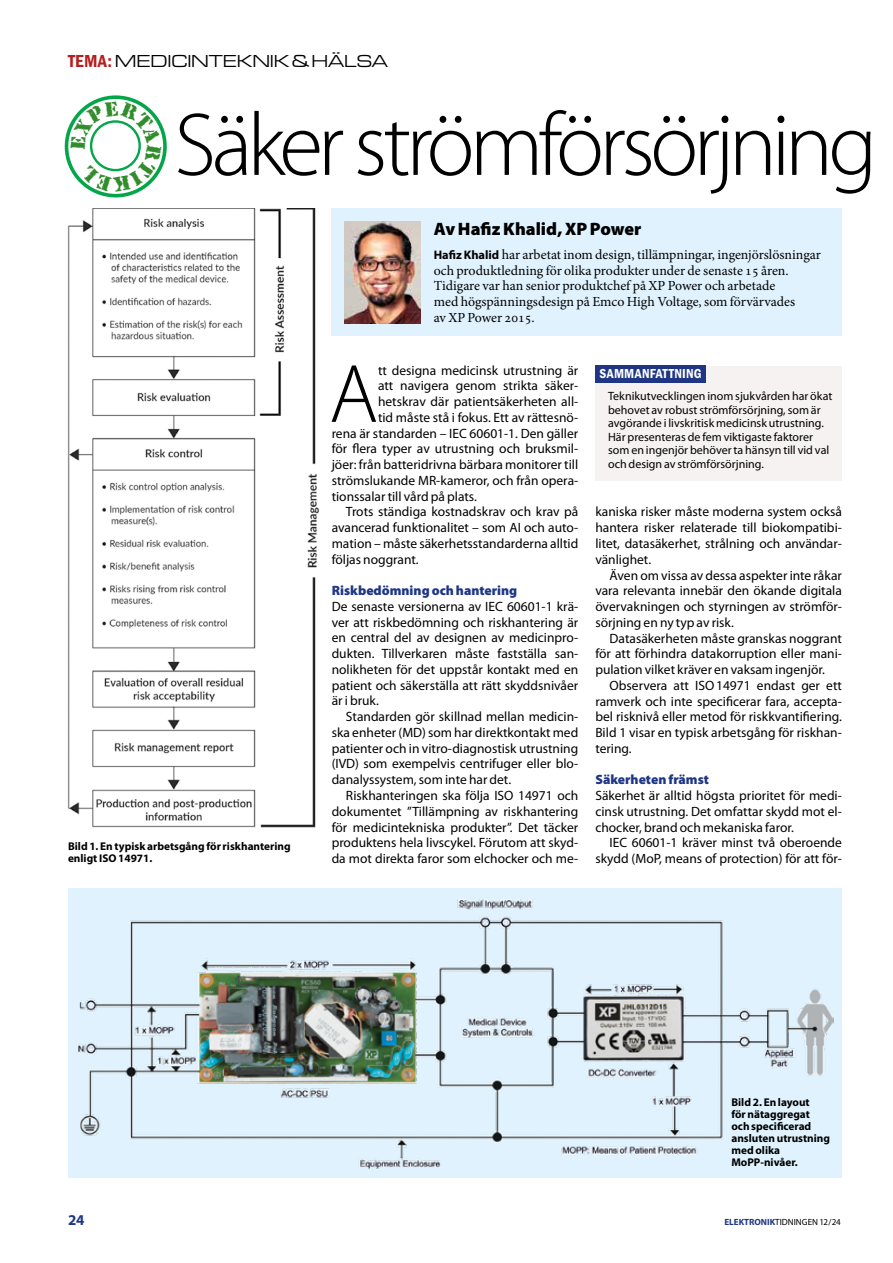
<style>
.page{position:relative;width:893px;height:1263px;background:#fff}
.page>*{position:absolute;margin:0;border:0;box-sizing:border-box;transform-origin:0 0}
.t1{font:300 90px "Myriad Pro";letter-spacing:-.055em;color:#000}
.t2{font:300 83.55px "Myriad Pro";color:#000}
.t3{font:18px "Eurostile Ext";letter-spacing:-.04em;color:#000}
.t4{font:900 18px "Myriad Pro";color:#000}
.t5{font:700 15px "Myriad Pro";color:#1f3685}
.t6{font:13.8px/15.8px "Minion Pro";color:#000}
.t7{font:13.5px/15.8px "Myriad Pro";color:#000;text-align:justify}
.t8{font:900 13.5px "Myriad Pro";color:#1f3685}
.t9{font:13.5px "Franklin Gothic URW Con Dem";letter-spacing:.015em;color:#fff}
.t10{font:12px/13.5px "Myriad Pro";color:#000}
.t11{font:700 11.25px/12px "Myriad Pro";color:#000}
.t12{font:9px "Myriad Pro";color:#000}
.s1{font-family:"Franklin Gothic URW Con Dem";color:#b51f1f}
.s2{font-family:"Myriad Pro";font-weight:700;font-size:12.3px}
.s3{font-weight:700;color:#1f3685}
</style>
<div class="page">
<div style="left:332px;top:208px;width:510px;height:128px;background:#dff2fd"></div>
<img style="left:344px;top:221px;width:77px;height:102px">
<img style="left:67px;top:208px;width:253px;height:620px">
<div style="left:595px;top:366px;width:247px;height:114px;background:#f5f2f1"></div>
<div style="left:595px;top:366px;width:111px;height:17px;background:#1f3685"></div>
<div style="left:68px;top:889px;width:774px;height:289px;background:#dff2fd"></div>
<img style="left:79px;top:899px;width:755px;height:269px">
<svg style="left:65px;top:95px;width:102px;height:102px"></svg>
<h3 class="t3" style="left:68px;top:49px;width:321px"><span class="s1">TEMA:</span> MEDICINTEKNIK &amp; HÄLSA</h3>
<h1 class="t1" style="left:174px;top:95px;width:704px">Säker strömförsörjning</h1>
<p class="t11" style="left:68px;top:840px;width:224px">Bild 1. En typisk arbetsgång för riskhantering enligt ISO 14971.</p>
<h3 class="t4" style="left:434px;top:218px;width:209px">Av Hafiz Khalid, XP Power</h3>
<p class="t6" style="left:434px;top:247px;width:389px"><span class="s2">Hafiz Khalid</span> har arbetat inom design, tillämpningar, ingenjörslösningar och produktledning för olika produkter under de senaste 15 åren.<br>Tidigare var han senior produktchef på XP Power och arbetade<br>med högspänningsdesign på Emco High Voltage, som förvärvades<br>av XP Power 2015.</p>
<h2 class="t2" style="left:329px;top:348px;width:50px">A</h2>
<p class="t7" style="left:378px;top:362px;width:202px">tt designa medicinsk utrustning är</p>
<p class="t7" style="left:378px;top:378px;width:202px">att navigera genom strikta säker-</p>
<p class="t7" style="left:378px;top:393px;width:202px">hetskrav där patientsäkerheten all-</p>
<p class="t7" style="left:378px;top:409px;width:202px">tid måste stå i fokus. Ett av rättesnö-</p>
<p class="t7" style="left:332px;top:425px;width:248px">rena är standarden – IEC 60601-1. Den gäller</p>
<p class="t7" style="left:332px;top:441px;width:248px">för flera typer av utrustning och bruksmil-</p>
<p class="t7" style="left:332px;top:456px;width:248px">jöer: från batteridrivna bärbara monitorer till</p>
<p class="t7" style="left:332px;top:472px;width:248px">strömslukande MR-kameror, och från opera-</p>
<p class="t7" style="left:332px;top:488px;width:147px">tionssalar till vård på plats.</p>
<p class="t7" style="left:346px;top:504px;width:234px">Trots ständiga kostnadskrav och krav på</p>
<p class="t7" style="left:332px;top:519px;width:248px">avancerad funktionalitet – som AI och auto-</p>
<p class="t7" style="left:332px;top:535px;width:248px">mation – måste säkerhetsstandarderna alltid</p>
<p class="t7" style="left:332px;top:551px;width:89px">följas noggrant.</p>
<p class="t8" style="left:332px;top:583px;width:187px">Riskbedömning och hantering</p>
<p class="t7" style="left:332px;top:598px;width:248px">De senaste versionerna av IEC 60601-1 krä&shy;ver att riskbedömning och riskhantering är en central del av designen av medicinpro&shy;dukten. Tillverkaren måste fastställa san&shy;nolikheten för det uppstår kontakt med en patient och säkerställa att rätt skyddsnivåer är i bruk.</p>
<p class="t7" style="left:332px;top:709px;width:248px;text-indent:14px">Standarden gör skillnad mellan medicin&shy;ska enheter (MD) som har direktkontakt med patienter och in vitro-diagnostisk utrustning (IVD) som exempelvis centrifuger eller blo&shy;danalyssystem, som inte har det.</p>
<p class="t7" style="left:332px;top:787px;width:248px;text-indent:14px">Riskhanteringen ska följa ISO 14971 och dokumentet ”Tillämpning av riskhantering för medicintekniska produkter”. Det täcker produktens hela livscykel. Förutom att skyd&shy;da mot direkta faror som elchocker och me-</p>
<p class="t9" style="left:600px;top:365px;width:103px">SAMMANFATTNING</p>
<p class="t10" style="left:608px;top:389px;width:226px">Teknikutvecklingen inom sjukvården har ökat behovet av robust strömförsörjning, som är avgörande i livskritisk medicinsk utrustning.<br>Här presenteras de fem viktigaste faktorer som en ingenjör behöver ta hänsyn till vid val och design av strömförsörjning.</p>
<p class="t7" style="left:595px;top:504px;width:248px">kaniska risker måste moderna system också hantera risker relaterade till biokompatibi&shy;litet, datasäkerhet, strålning och användar&shy;vänlighet.</p>
<p class="t7" style="left:595px;top:567px;width:248px;text-indent:14px">Även om vissa av dessa aspekter inte råkar vara relevanta innebär den ökande digitala övervakningen och styrningen av strömför&shy;sörjning en ny typ av risk.</p>
<p class="t7" style="left:595px;top:630px;width:248px;text-indent:14px">Datasäkerheten måste granskas noggrant för att förhindra datakorruption eller mani&shy;pulation vilket kräver en vaksam ingenjör.</p>
<p class="t7" style="left:595px;top:677px;width:248px;text-indent:14px">Observera att ISO14971 endast ger ett ramverk och inte specificerar fara, accepta&shy;bel risknivå eller metod för riskkvantifiering.<br>Bild 1 visar en typisk arbetsgång för riskhan&shy;tering.</p>
<p class="t8" style="left:595px;top:772px;width:115px">Säkerheten främst</p>
<p class="t7" style="left:595px;top:787px;width:248px">Säkerhet är alltid högsta prioritet för medi&shy;cinsk utrustning. Det omfattar skydd mot el&shy;chocker, brand och mekaniska faror.</p>
<p class="t7" style="left:595px;top:835px;width:248px;text-align:right">IEC 60601-1 kräver minst två oberoende skydd (MoP, means of protection) för att för-</p>
<p class="t11" style="left:731px;top:1095px;width:100px">Bild 2. En layout<br>för nätaggregat och specificerad ansluten utrustning med olika<br>MoPP-nivåer.</p>
<p class="t5" style="left:68px;top:1210px;width:18px">24</p>
<p class="t12" style="left:724px;top:1216px;width:118px"><span class="s3">ELEKTRONIK</span>TIDNINGEN 12/24</p>
</div>
